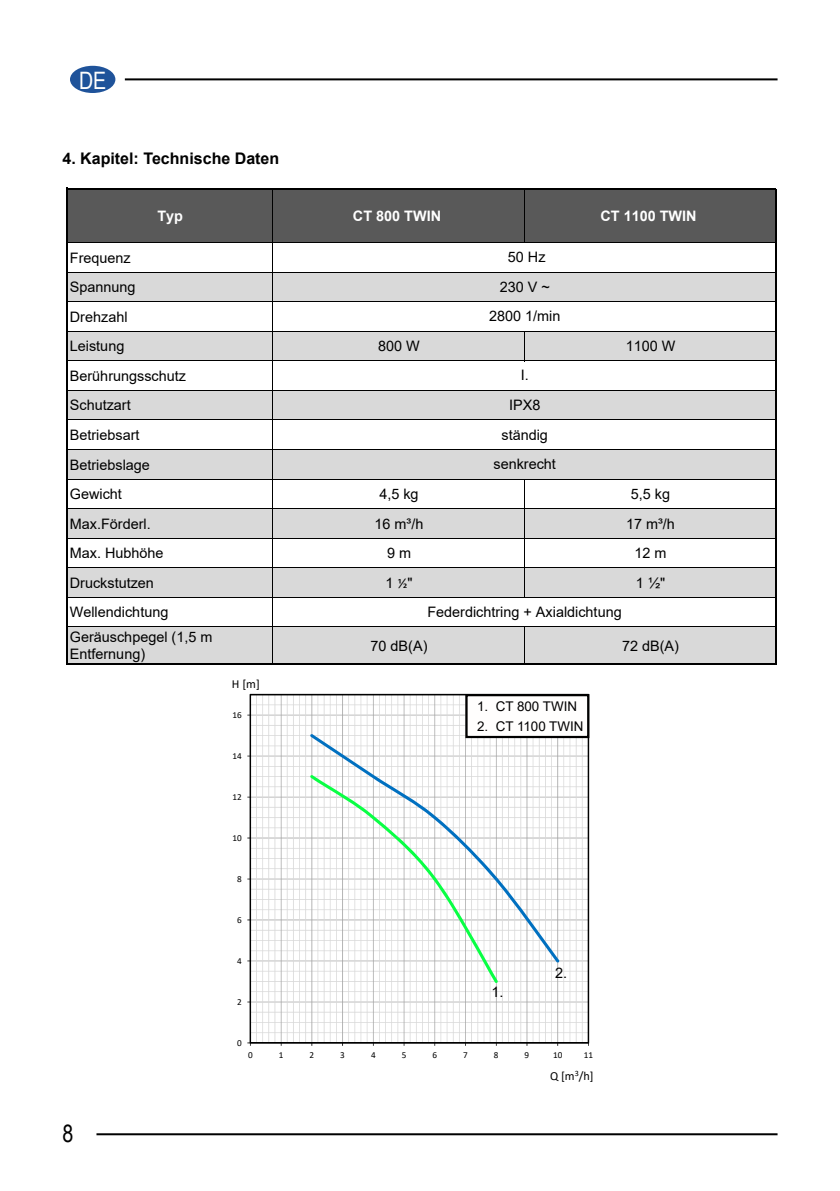
<style>
.page{position:relative;width:840px;height:1191px;background:#fff}
.page>*{position:absolute;margin:0;border:0;box-sizing:border-box;transform-origin:0 0}
.t1{font:24px "Arial Narrow";color:#fffefd}
.t2{font:24px "Arial Narrow";color:#000}
.t3{font:700 16px "Arial";color:#000}
.t4{font:14.4px/29.6px "Arial";color:#000}
.t5{font:700 14.4px "Arial";color:#fff}
.t6{font:13.4px "Arial";color:#000}
.t7{font:12.2px "Calibri";color:#000}
.t8{font:9.2px "Calibri";letter-spacing:-.005em;color:#000}
.s1{font-family:"Calibri"}
</style>
<div class="page">
<hr style="left:125px;top:78px;width:652px;height:2px;background:#000">
<div style="left:70px;top:66px;width:45px;height:27px;background:#1f539a;border-radius:50%"></div>
<hr style="left:96px;top:1133px;width:681px;height:2px;background:#000">
<div style="left:68px;top:189px;width:707px;height:54px;background:#595959"></div>
<div style="left:68px;top:272px;width:707px;height:30px;background:#d9d9d9"></div>
<div style="left:68px;top:331px;width:707px;height:30px;background:#d9d9d9"></div>
<div style="left:68px;top:390px;width:707px;height:30px;background:#d9d9d9"></div>
<div style="left:68px;top:449px;width:707px;height:30px;background:#d9d9d9"></div>
<div style="left:68px;top:508px;width:707px;height:30px;background:#d9d9d9"></div>
<div style="left:68px;top:568px;width:707px;height:29px;background:#d9d9d9"></div>
<div style="left:68px;top:627px;width:707px;height:37px;background:#d9d9d9"></div>
<hr style="left:523px;top:190px;width:1px;height:53px;background:#000">
<hr style="left:523px;top:479px;width:1px;height:119px;background:#000">
<hr style="left:66px;top:188px;width:2px;height:477px;background:#000">
<hr style="left:272px;top:190px;width:1px;height:473px;background:#000">
<hr style="left:523px;top:627px;width:1px;height:36px;background:#000">
<hr style="left:774px;top:190px;width:1px;height:475px;background:#000">
<hr style="left:68px;top:188px;width:707px;height:2px;background:#000">
<hr style="left:68px;top:242px;width:706px;height:1px;background:#000">
<hr style="left:68px;top:272px;width:706px;height:1px;background:#000">
<hr style="left:68px;top:301px;width:706px;height:1px;background:#000">
<hr style="left:68px;top:331px;width:706px;height:1px;background:#000">
<hr style="left:68px;top:360px;width:706px;height:1px;background:#000">
<hr style="left:68px;top:390px;width:706px;height:1px;background:#000">
<hr style="left:68px;top:419px;width:706px;height:1px;background:#000">
<hr style="left:68px;top:449px;width:706px;height:1px;background:#000">
<hr style="left:68px;top:478px;width:706px;height:1px;background:#000">
<hr style="left:68px;top:508px;width:706px;height:1px;background:#000">
<hr style="left:68px;top:538px;width:706px;height:1px;background:#000">
<hr style="left:68px;top:567px;width:706px;height:1px;background:#000">
<hr style="left:68px;top:597px;width:706px;height:1px;background:#000">
<hr style="left:68px;top:626px;width:706px;height:1px;background:#000">
<hr style="left:68px;top:663px;width:707px;height:2px;background:#000">
<svg style="left:247px;top:693px;width:343px;height:353px"></svg>
<div style="left:466px;top:695px;width:122px;height:42px;background:#fffefd"></div>
<div style="left:465px;top:694px;width:124px;height:44px;border:2px solid #000"></div>
<h1 class="t1" style="left:79px;top:63px;width:29px">DE</h1>
<p class="t3" style="left:62px;top:148px;width:218px">4. Kapitel: Technische Daten</p>
<p class="t4" style="left:70px;top:243px;width:67px">Frequenz<br>Spannung<br>Drehzahl<br>Leistung</p>
<p class="t5" style="left:157px;top:206px;width:27px">Typ</p>
<p class="t5" style="left:353px;top:206px;width:90px">CT 800 TWIN</p>
<p class="t5" style="left:600px;top:206px;width:98px">CT 1100 TWIN</p>
<p class="t4" style="left:489px;top:242px;width:73px;text-align:center">50 Hz<br>230 V ~<br>2800 1/min</p>
<p class="t4" style="left:378px;top:331px;width:43px">800 W</p>
<p class="t4" style="left:625px;top:331px;width:51px">1100 W</p>
<p class="t4" style="left:70px;top:361px;width:118px">Berührungsschutz<br>Schutzart<br>Betriebsart<br>Betriebslage<br>Gewicht</p>
<p class="t4" style="left:509px;top:360px;width:33px;text-align:center">I.<br>IPX8</p>
<p class="t4" style="left:493px;top:419px;width:64px;text-align:center">ständig senkrecht</p>
<p class="t4" style="left:379px;top:479px;width:41px">4,5 kg</p>
<p class="t4" style="left:630px;top:479px;width:41px">5,5 kg</p>
<p class="t4" style="left:70px;top:508px;width:82px">Max.Förderl.</p>
<p class="t4" style="left:374px;top:508px;width:50px">16 m³/h</p>
<p class="t4" style="left:625px;top:508px;width:50px">17 m³/h</p>
<p class="t4" style="left:70px;top:538px;width:95px">Max. Hubhöhe</p>
<p class="t4" style="left:387px;top:538px;width:26px">9 m</p>
<p class="t4" style="left:634px;top:538px;width:34px">12 m</p>
<p class="t4" style="left:70px;top:568px;width:86px">Druckstutzen</p>
<p class="t4" style="left:385px;top:567px;width:28px">1 <span class="s1">½</span>"</p>
<p class="t4" style="left:635px;top:568px;width:31px">1 ½"</p>
<p class="t4" style="left:70px;top:600px;width:144px;line-height:24.4px">Wellendichtung<br>Geräuschpegel (1,5 m</p>
<p class="t4" style="left:70px;top:639px;width:77px">Entfernung)</p>
<p class="t4" style="left:427px;top:597px;width:196px">Federdichtring + Axialdichtung</p>
<p class="t4" style="left:370px;top:630px;width:58px">70 dB(A)</p>
<p class="t4" style="left:621px;top:630px;width:58px">72 dB(A)</p>
<p class="t7" style="left:232px;top:675px;width:29px">H [m]</p>
<p class="t8" style="left:232px;top:708px;width:11px">16</p>
<p class="t8" style="left:232px;top:749px;width:11px">14</p>
<p class="t8" style="left:232px;top:790px;width:11px">12</p>
<p class="t8" style="left:232px;top:831px;width:11px">10</p>
<p class="t8" style="left:237px;top:872px;width:6px">8</p>
<p class="t8" style="left:237px;top:913px;width:6px">6</p>
<p class="t8" style="left:237px;top:954px;width:6px">4</p>
<p class="t8" style="left:237px;top:995px;width:6px">2</p>
<p class="t8" style="left:237px;top:1036px;width:6px">0</p>
<p class="t6" style="left:477px;top:697px;width:101px">1. CT 800 TWIN</p>
<p class="t6" style="left:477px;top:716px;width:108px">2. CT 1100 TWIN</p>
<p class="t4" style="left:491px;top:976px;width:14px">1.</p>
<p class="t4" style="left:554px;top:957px;width:14px">2.</p>
<p class="t8" style="left:248px;top:1048px;width:6px">0</p>
<p class="t8" style="left:278px;top:1048px;width:6px">1</p>
<p class="t8" style="left:309px;top:1048px;width:6px">2</p>
<p class="t8" style="left:340px;top:1048px;width:6px">3</p>
<p class="t8" style="left:371px;top:1048px;width:6px">4</p>
<p class="t8" style="left:401px;top:1048px;width:6px">5</p>
<p class="t8" style="left:432px;top:1048px;width:6px">6</p>
<p class="t8" style="left:463px;top:1048px;width:6px">7</p>
<p class="t8" style="left:493px;top:1048px;width:6px">8</p>
<p class="t8" style="left:524px;top:1048px;width:6px">9</p>
<p class="t8" style="left:552px;top:1048px;width:11px">10</p>
<p class="t8" style="left:583px;top:1048px;width:11px">11</p>
<h1 class="t2" style="left:62px;top:1115px;width:12px">8</h1>
<p class="t7" style="left:549px;top:1067px;width:45px">Q [m<sup>3</sup>/h]</p>
</div>
